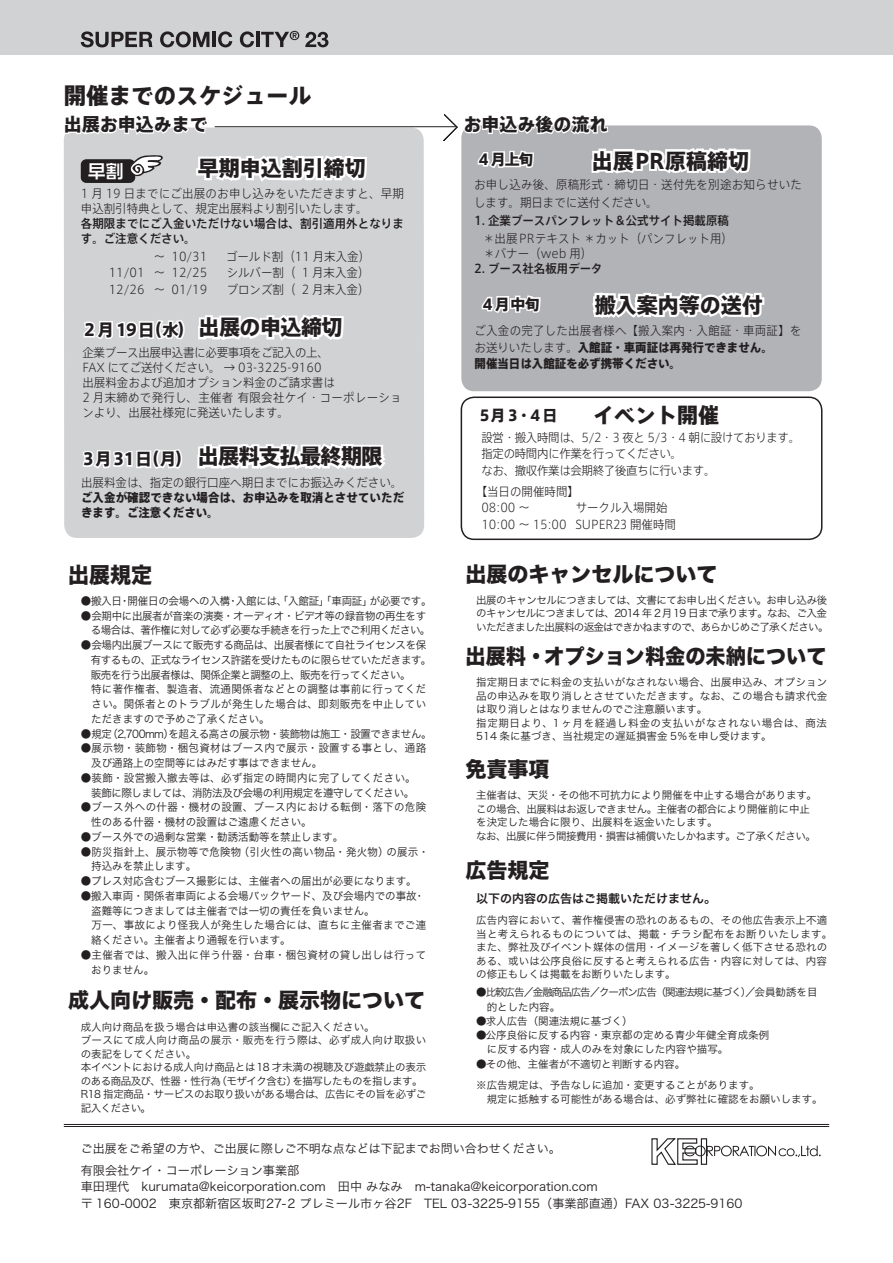
<style>
.page{position:relative;width:893px;height:1263px;background:#fff}
.page>*{position:absolute;margin:0;border:0;box-sizing:border-box;transform-origin:0 0}
.t1{font:800 22.5px "Axis Std";color:#231f20}
.t2{font:21.75px "Hira Kaku Std W8";color:#231f20}
.t3{font:21px "Hira Kaku Std W8";color:#231f20}
.t4{font:800 21px "Axis Std";color:#231f20}
.t5{font:21px "Hira Kaku Std W8";color:#231f20;scale:.96 1}
.t6{font:800 21px "Axis Std";letter-spacing:-.025em;color:#231f20}
.t7{font:800 18px "Axis Std";color:#231f20}
.t8{font:700 18px "Logo G Std";color:#fff}
.t9{font:800 16.5px "Axis Std";color:#231f20}
.t10{font:800 15px "Axis Std";letter-spacing:.025em;color:#231f20}
.t11{font:12.15px/16.5px "Hira Kaku Pro W3";color:#231f20}
.t12{font:300 12px/15px "Axis Std";color:#231f20;scale:.96 1}
.t13{font:500 12px/15px "Axis Std";color:#231f20;scale:.96 1}
.t14{font:300 12px/16.5px "Axis Std";letter-spacing:.02em;color:#231f20;scale:.96 1}
.t15{font:300 12px/16.5px "Axis Std";letter-spacing:-.03em;color:#231f20;scale:.96 1}
.t16{font:300 12px/18px "Axis Std";letter-spacing:.025em;color:#231f20;scale:.96 1}
.t17{font:12px "Hira Kaku Pro W3";color:#231f20}
.t18{font:800 12px/15px "Axis Std";letter-spacing:.005em;color:#231f20;scale:.96 1}
.t19{font:12px "Hira Kaku Pro W6";color:#231f20}
.t20{font:10.8px/14.7px "Hira Kaku Pro W3";letter-spacing:-.035em;color:#231f20}
.t21{font:10.8px/14.7px "Hira Kaku Pro W3";color:#231f20}
.t22{font:10.8px/14.7px "Hira Kaku Pro W3";letter-spacing:.03em;color:#231f20}
.t23{font:10.8px/14.7px "Hira Kaku Pro W3";letter-spacing:-.05em;color:#231f20}
.t24{font:10.8px/14.7px "Hira Kaku Pro W3";letter-spacing:-.04em;color:#231f20}
.t25{font:10.8px/14.7px "Hira Kaku Pro W3";letter-spacing:.035em;color:#231f20}
.t26{font:10.8px/14.7px "Hira Kaku Pro W3";letter-spacing:.025em;color:#231f20}
.t27{font:10.8px "Hira Kaku Pro W3";letter-spacing:-.025em;color:#231f20}
.t28{font:10.5px/13.5px "Hira Kaku Pro W3";color:#231f20}
.t29{font:10.5px/13.5px "Hira Kaku Pro W3";letter-spacing:-.02em;color:#231f20}
.t30{font:10.5px/13.5px "Hira Kaku Pro W3";letter-spacing:-.06em;color:#231f20}
.t31{font:10.5px/14.2px "Hira Kaku Pro W3";letter-spacing:-.1em;color:#231f20}
.s1{font-size:21px}
.s2{font-size:16.5px}
.s3{font-weight:800}
</style>
<div class="page">
<div style="left:0;top:0;width:893px;height:55px;background:#d1d2d4"></div>
<svg style="left:81px;top:31px;width:72px;height:16px"></svg>
<svg style="left:160px;top:31px;width:49px;height:16px"></svg>
<hr style="left:212px;top:32px;width:4px;height:15px;background:#231f20">
<svg style="left:218px;top:31px;width:14px;height:16px"></svg>
<svg style="left:240px;top:31px;width:14px;height:16px"></svg>
<hr style="left:256px;top:32px;width:4px;height:15px;background:#231f20">
<svg style="left:261px;top:31px;width:38px;height:16px"></svg>
<svg style="left:305px;top:32px;width:23px;height:15px"></svg>
<svg style="left:651px;top:1138px;width:170px;height:27px"></svg>
<hr style="left:64px;top:1124px;width:765px;height:1px;background:#231f20">
<hr style="left:64px;top:1126px;width:765px;height:1px;background:#231f20">
<div style="left:461px;top:125px;width:361px;height:266px;background:#b2b3b7;border-radius:13px"></div>
<div style="left:64px;top:128px;width:360px;height:410px;background:#d1d2d4"></div>
<div style="left:461px;top:396px;width:361px;height:144px;border:2px solid #231f20;border-radius:13px"></div>
<hr style="left:215px;top:126px;width:242px;height:1px;background:#231f20">
<svg style="left:64px;top:126px;width:326px;height:396px;background:#d4d5d6"></svg>
<svg style="left:442px;top:114px;width:325px;height:221px"></svg>
<h1 class="t1" style="left:64px;top:79px;width:249px">開催までのスケジュール</h1>
<h3 class="t7" style="left:64px;top:111px;width:145px">出展お申込みまで</h3>
<h3 class="t7" style="left:463px;top:111px;width:145px">お申込み後の流れ</h3>
<h3 class="t8" style="left:88px;top:158px;width:38px">早割</h3>
<h3 class="t4" style="left:198px;top:152px;width:169px">早期申込割引締切</h3>
<p class="t12" style="left:81px;top:185px;width:338px">1 月 19 日までにご出展のお申し込みをいただきますと、早期申込割引特典として、規定出展料より割引いたします。</p>
<p class="t13" style="left:81px;top:215px;width:338px">各期限までにご入金いただけない場合は、割引適用外となります。ご注意ください。</p>
<p class="t12" style="left:154px;top:248px;width:57px">～ 10/31</p>
<p class="t12" style="left:226px;top:248px;width:152px">ゴールド割（11 月末入金）</p>
<p class="t12" style="left:109px;top:265px;width:104px">11/01 ～ 12/25</p>
<p class="t12" style="left:227px;top:265px;width:150px">シルバー割（ 1 月末入金）</p>
<p class="t12" style="left:109px;top:281px;width:104px">12/26 ～ 01/19</p>
<p class="t12" style="left:227px;top:281px;width:150px">ブロンズ割（ 2 月末入金）</p>
<h3 class="t9" style="left:84px;top:317px;width:260px">2 月19日（水） <span class="s1">出展の申込締切</span></h3>
<p class="t12" style="left:82px;top:344px;width:334px">企業ブース出展申込書に必要事項をご記入の上、<br>FAX にてご送付ください。 → 03-3225-9160<br>出展料金および追加オプション料金のご請求書は<br>2 月末締めで発行し、主催者 有限会社ケイ・コーポレーションより、出展社様宛に発送いたします。</p>
<h3 class="t6" style="left:83px;top:440px;width:301px"><span class="s2">3月31日（月）</span> 出展料支払最終期限</h3>
<p class="t12" style="left:81px;top:474px;width:336px">出展料金は、指定の銀行口座へ期日までにお振込みください。</p>
<p class="t18" style="left:81px;top:490px;width:338px">ご入金が確認できない場合は、お申込みを取消とさせていただきます。ご注意ください。</p>
<h3 class="t10" style="left:478px;top:148px;width:56px">4 月上旬</h3>
<h3 class="t4" style="left:592px;top:145px;width:159px">出展PR原稿締切</h3>
<p class="t16" style="left:474px;top:175px;width:343px">お申し込み後、原稿形式・締切日・送付先を別途お知らせいたします。期日までに送付ください。</p>
<p class="t13" style="left:474px;top:212px;width:267px">1. 企業ブースパンフレット＆公式サイト掲載原稿</p>
<p class="t12" style="left:483px;top:230px;width:262px">＊出展 PRテキスト＊カット（パンフレット用）＊バナー（web 用）</p>
<p class="t13" style="left:474px;top:260px;width:136px">2. ブース社名板用データ</p>
<h3 class="t4" style="left:595px;top:289px;width:169px">搬入案内等の送付</h3>
<p class="t14" style="left:475px;top:322px;width:342px">ご入金の完了した出展者様へ【搬入案内・入館証・車両証】をお送りいたします。<span class="s3">入館証・車両証は再発行できません。<br>開催当日は入館証を必ず携帯ください。</span></p>
<h3 class="t10" style="left:482px;top:293px;width:59px">4 月中旬</h3>
<h3 class="t4" style="left:593px;top:399px;width:127px">イベント開催</h3>
<p class="t15" style="left:481px;top:428px;width:334px">設営・搬入時間は、5/2・3 夜と 5/3・4 朝に設けております。指定の時間内に作業を行ってください。<br>なお、撤収作業は会期終了後直ちに行います。</p>
<p class="t12" style="left:481px;top:482px;width:216px;line-height:16.5px;text-indent:-6px">【当日の開催時間】<br>08:00 ～　　　　サークル入場開始<br>10:00 ～ 15:00　SUPER23 開催時間　</p>
<h3 class="t10" style="left:479px;top:404px;width:80px">5月3・4日</h3>
<h2 class="t2" style="left:68px;top:562px;width:85px">出展規定</h2>
<p class="t27" style="left:81px;top:591px;width:352px">●搬入日・開催日の会場への入構・入館には、「入館証」「車両証」が必要です。</p>
<p class="t23" style="left:81px;top:607px;width:351px">●会期中に出展者が音楽の演奏・オーディオ・ビデオ等の録音物の再生をす　る場合は、著作権に対して必ず必要な手続きを行った上でご利用ください。</p>
<p class="t20" style="left:81px;top:637px;width:352px">●会場内出展ブースにて販売する商品は、出展者様にて自社ライセンスを保　有するもの、正式なライセンス許諾を受けたものに限らせていただきます。　販売を行う出展者様は、関係企業と調整の上、販売を行ってください。<br>　特に著作権者、製造者、流通関係者などとの調整は事前に行ってくだ　さい。関係者とのトラブルが発生した場合は、即刻販売を中止してい　ただきますので予めご了承ください。</p>
<p class="t20" style="left:81px;top:725px;width:352px">●規定（2,700mm）を超える高さの展示物・装飾物は施工・設置できません。</p>
<p class="t25" style="left:81px;top:740px;width:347px">●展示物・装飾物・梱包資材はブース内で展示・設置する事とし、通路　及び通路上の空間等にはみだす事はできません。</p>
<p class="t24" style="left:81px;top:770px;width:347px">●装飾・設営搬入撤去等は、必ず指定の時間内に完了してください。　　装飾に際しましては、消防法及び会場の利用規定を遵守してください。</p>
<p class="t22" style="left:81px;top:799px;width:347px">●ブース外への什器・機材の設置、ブース内における転倒・落下の危険　性のある什器・機材の設置はご遠慮ください。</p>
<p class="t21" style="left:81px;top:829px;width:264px">●ブース外での過剰な営業・勧誘活動等を禁止します。</p>
<p class="t26" style="left:81px;top:843px;width:350px">●防災指針上、展示物等で危険物（引火性の高い物品・発火物）の展示・　持込みを禁止します。</p>
<p class="t21" style="left:81px;top:873px;width:338px">●プレス対応含むブース撮影には、主催者への届出が必要になります。</p>
<p class="t21" style="left:81px;top:887px;width:347px">●搬入車両・関係者車両による会場バックヤード、及び会場内での事故･　盗難等につきましては主催者では一切の責任を負いません。<br>　万一、事故により怪我人が発生した場合には、直ちに主催者までご連　絡ください。主催者より通報を行います。</p>
<p class="t22" style="left:81px;top:946px;width:347px">●主催者では、搬入出に伴う什器・台車・梱包資材の貸し出しは行って　おりません。</p>
<h3 class="t3" style="left:68px;top:989px;width:359px">成人向け販売・配布・展示物について</h3>
<p class="t29" style="left:81px;top:1019px;width:347px">成人向け商品を扱う場合は申込書の該当欄にご記入ください。<br>ブースにて成人向け商品の展示・販売を行う際は、必ず成人向け取扱いの表記をしてください。<br>本イベントにおける成人向け商品とは18 才未満の視聴及び遊戯禁止の表示のある商品及び、性器・性行為（モザイク含む）を描写したものを指します。<br>R18 指定商品・サービスのお取り扱いがある場合は、広告にその旨を必ずご記入ください。</p>
<h3 class="t3" style="left:466px;top:562px;width:253px">出展のキャンセルについて</h3>
<p class="t30" style="left:476px;top:592px;width:354px">出展のキャンセルにつきましては、文書にてお申し出ください。お申し込み後のキャンセルにつきましては、2014 年 2月19 日まで承ります。なお、ご入金いただきました出展料の返金はできかねますので、あらかじめご了承ください。</p>
<h3 class="t5" style="left:466px;top:644px;width:377px">出展料・オプション料金の未納について</h3>
<p class="t28" style="left:476px;top:675px;width:352px">指定期日までに料金の支払いがなされない場合、出展申込み、オプション品の申込みを取り消しとさせていただきます。なお、この場合も請求代金は取り消しとはなりませんのでご注意願います。<br>指定期日より、1ヶ月を経過し料金の支払いがなされない場合は、商法514 条に基づき、当社規定の遅延損害金 5％を申し受けます。</p>
<h3 class="t3" style="left:466px;top:758px;width:85px">免責事項</h3>
<p class="t28" style="left:476px;top:788px;width:352px">主催者は、天災・その他不可抗力により開催を中止する場合があります。　この場合、出展料はお返しできません。主催者の都合により開催前に中止<br>を決定した場合に限り、出展料を返金いたします。<br>なお、出展に伴う間接費用・損害は補償いたしかねます。ご了承ください。</p>
<h3 class="t3" style="left:466px;top:858px;width:85px">広告規定</h3>
<p class="t19" style="left:476px;top:888px;width:241px">以下の内容の広告はご掲載いただけません。</p>
<p class="t28" style="left:476px;top:913px;width:357px">広告内容において、著作権侵害の恐れのあるもの、その他広告表示上不適当と考えられるものについては、掲載・チラシ配布をお断りいたします。また、弊社及びイベント媒体の信用・イメージを著しく低下させる恐れのある、或いは公序良俗に反すると考えられる広告・内容に対しては、内容の修正もしくは掲載をお断りいたします。</p>
<p class="t31" style="left:476px;top:984px;width:343px">●比較広告／金融商品広告／クーポン広告（関連法規に基づく）／会員勧誘を目　的とした内容。</p>
<p class="t28" style="left:476px;top:1013px;width:158px">●求人広告（関連法規に基づく）</p>
<p class="t28" style="left:487px;top:1027px;width:284px;line-height:14.2px;text-indent:-11px">●公序良俗に反する内容・東京都の定める青少年健全育成条例に反する内容・成人のみを対象にした内容や描写。</p>
<p class="t28" style="left:476px;top:1052px;width:285px;line-height:21px">●その他、主催者が不適切と判断する内容。<br>※広告規定は、予告なしに追加・変更することがあります。</p>
<p class="t28" style="left:476px;top:1091px;width:348px">　規定に抵触する可能性がある場合は、必ず弊社に確認をお願いします。</p>
<p class="t17" style="left:81px;top:1138px;width:482px">ご出展をご希望の方や、ご出展に際しご不明な点などは下記までお問い合わせください。</p>
<p class="t11" style="left:81px;top:1161px;width:663px">有限会社ケイ・コーポレーション事業部　<br>車田理代　kurumata@keicorporation.com　田中 みなみ　m-tanaka@keicorporation.com<br>〒 160-0002　東京都新宿区坂町27-2 プレミール市ヶ谷2F　TEL 03-3225-9155（事業部直通）FAX 03-3225-9160</p>
</div>
